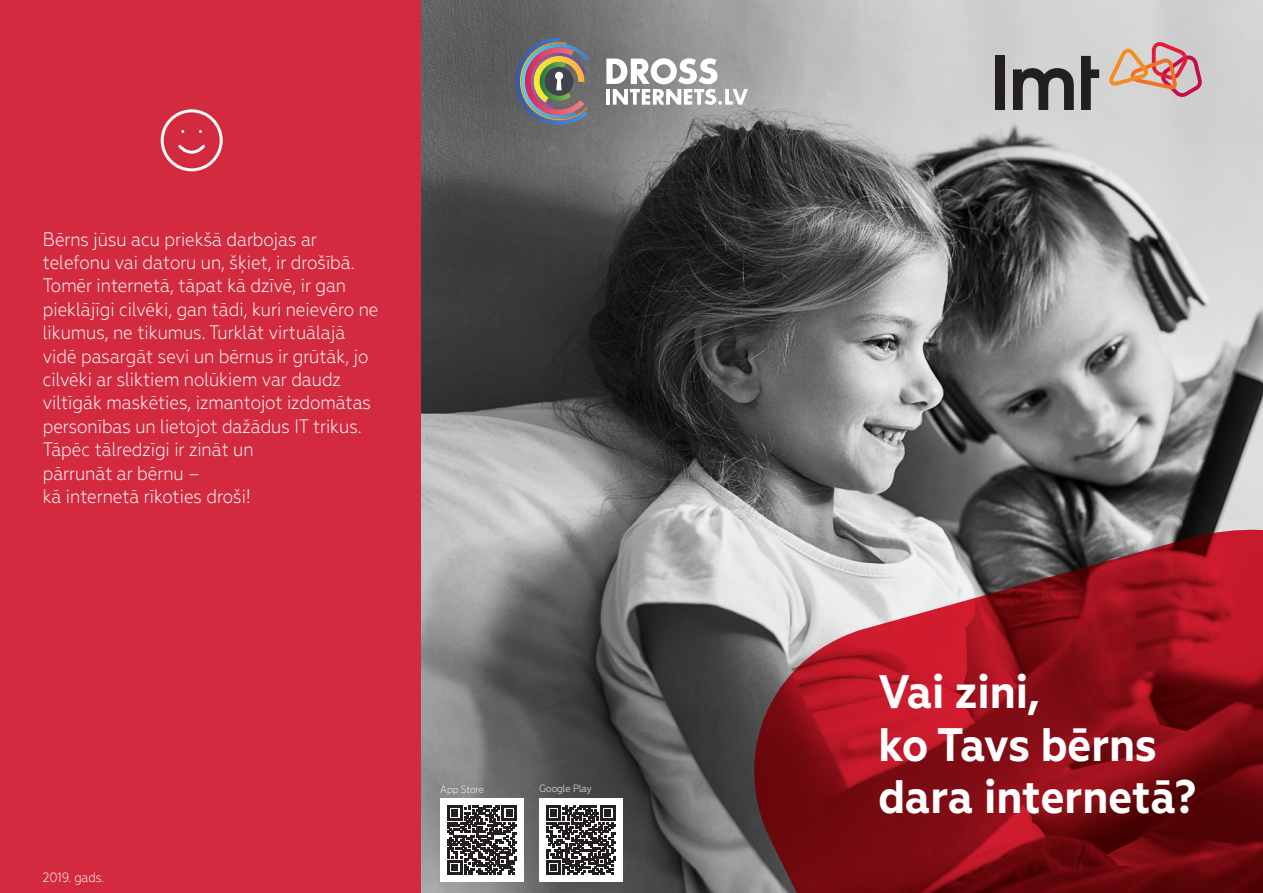
<style>
.page{position:relative;width:1263px;height:893px;background:#fff}
.page>*{position:absolute;margin:0;border:0;box-sizing:border-box;transform-origin:0 0}
.t1{font:700 46.95px/52.5px "Geometria Narrow";color:#fff}
.t2{font:300 19.5px/23.4px "Geometria Narrow";color:#fff}
.t3{font:300 13.5px "Geometria Narrow";color:#fff}
.t4{font:300 10.5px "Geometria Narrow";color:#fff}
</style>
<div class="page">
<div style="left:0;top:0;width:421px;height:893px;background:#d32a3f"></div>
<img style="left:421px;top:0;width:842px;height:893px">
<svg style="left:754px;top:530px;width:509px;height:363px;background:#902a32"></svg>
<div style="left:161px;top:109px;width:62px;height:62px;border:3px solid #fffffb;border-radius:50%"></div>
<svg style="left:178px;top:144px;width:27px;height:10px"></svg>
<div style="left:440px;top:799px;width:84px;height:83px;background:#fff"></div>
<svg style="left:447px;top:806px;width:69px;height:69px"></svg>
<div style="left:539px;top:799px;width:84px;height:83px;background:#fff"></div>
<svg style="left:546px;top:806px;width:69px;height:69px"></svg>
<div style="left:995px;top:56px;width:10px;height:54px;background:#231f20"></div>
<svg style="left:1013px;top:56px;width:86px;height:54px;background:#858383"></svg>
<svg style="left:1109px;top:42px;width:93px;height:55px;background:#d7a9a1"></svg>
<svg style="left:606px;top:58px;width:142px;height:47px"></svg>
<img style="left:511px;top:38px;width:79px;height:91px">
<p class="t2" style="left:43px;top:227px;width:337px">Bērns jūsu acu priekšā darbojas ar telefonu vai datoru un, šķiet, ir drošībā.<br>Tomēr internetā, tāpat kā dzīvē, ir gan pieklājīgi cilvēki, gan tādi, kuri neievēro ne likumus, ne tikumus. Turklāt virtuālajā vidē pasargāt sevi un bērnus ir grūtāk, jo cilvēki ar sliktiem nolūkiem var daudz viltīgāk maskēties, izmantojot izdomātas personības un lietojot dažādus IT trikus.<br>Tāpēc tālredzīgi ir zināt un<br>pārrunāt ar bērnu –<br>kā internetā rīkoties droši!</p>
<p class="t3" style="left:43px;top:870px;width:63px">2019. gads.</p>
<p class="t4" style="left:440px;top:783px;width:45px">App Store</p>
<p class="t4" style="left:539px;top:782px;width:54px">Google Play</p>
<h1 class="t1" style="left:878px;top:666px;width:319px">Vai zini,<br>ko Tavs bērns dara internetā?</h1>
</div>
